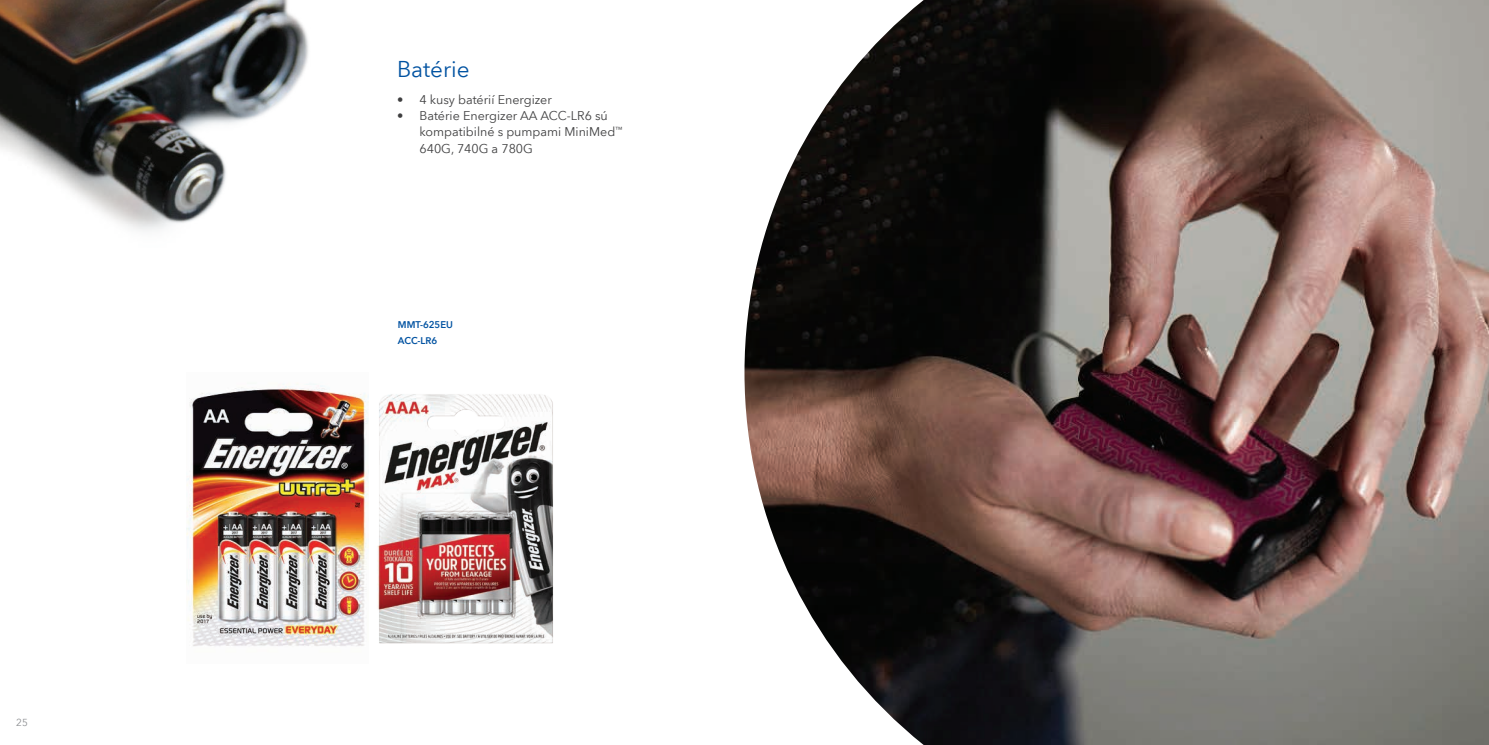
<style>
.page{position:relative;width:1489px;height:745px;background:#fff}
.page>*{position:absolute;margin:0;border:0;box-sizing:border-box;transform-origin:0 0}
.t1{font:22.5px "Avenir Next World";color:#0152a1}
.t2{font:12.5px/16.2px "Avenir Next World";color:#3e3e3f}
.t3{font:10px "Avenir Next World";color:#8a8c8f}
.t4{font:600 9.5px/15.5px "Avenir Next World";color:#0152a1}
</style>
<div class="page">
<img style="left:186px;top:383px;width:182px;height:263px">
<img style="left:0;top:0;width:309px;height:231px">
<img style="left:744px;top:0;width:745px;height:744px">
<img style="left:368px;top:394px;width:186px;height:250px">
<p class="t3" style="left:16px;top:714px;width:13px">25</p>
<h1 class="t1" style="left:397px;top:51px;width:74px">Batérie</h1>
<p class="t2" style="left:397px;top:92px;width:156px">• 4 kusy batérií Energizer</p>
<p class="t2" style="left:419px;top:108px;width:205px;text-indent:-22px">• Batérie Energizer AA ACC-LR6 sú kompatibilné s pumpami MiniMed<sup>™<br></sup>640G, 740G a 780G</p>
<p class="t4" style="left:398px;top:317px;width:57px">MMT-625EU<br>ACC-LR6</p>
</div>
